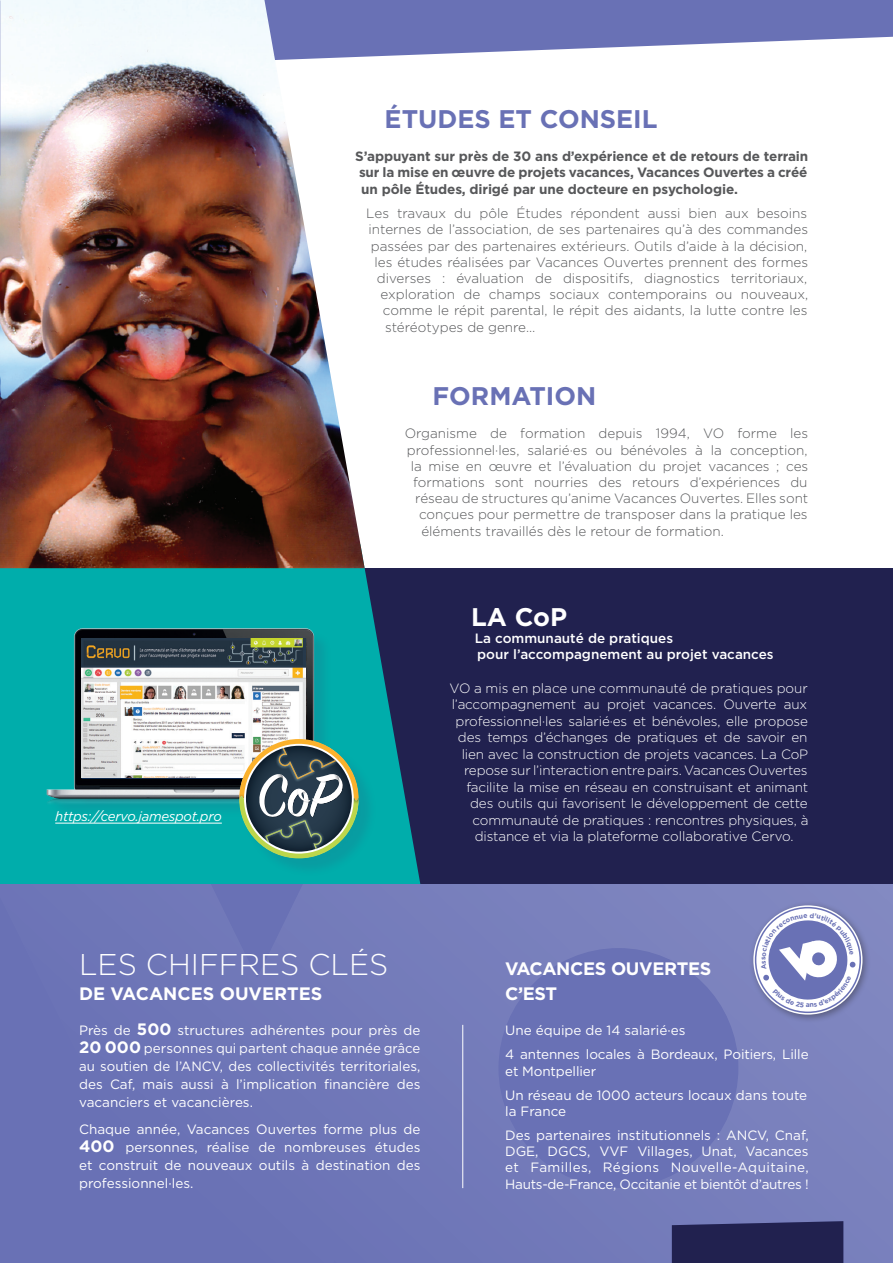
<style>
.page{position:relative;width:893px;height:1263px;background:#fff}
.page>*{position:absolute;margin:0;border:0;box-sizing:border-box;transform-origin:0 0}
.t1{font:300 30px "Gotham";color:#fff}
.t2{font:700 25.5px "Gotham";color:#6971b5}
.t3{font:700 25.5px "Gotham";color:#fff}
.t4{font:700 18px/25.5px "Gotham";letter-spacing:-.02em;color:#fff}
.t5{font:700 18px "Gotham";color:#fff}
.t6{font:300 13.5px "Gotham";color:#57585a}
.t7{font:13.5px/18px "Gotham";color:#fff;text-align:justify}
.t8{font:300 13.5px "Gotham";letter-spacing:-.01em;color:#fff}
.t9{font:700 13.5px/16.2px "Gotham";letter-spacing:-.01em;color:#57585a;text-align:justify}
.t10{font:500 13.5px/16.5px "Gotham";color:#fff}
.t11{font:italic 13.5px "Gotham";letter-spacing:-.02em;color:#fff}
.t12{font:700 6.9px "Gotham";color:#6971b5}
.s1{font-weight:700;font-size:16.5px}
</style>
<div class="page">
<div style="left:323px;top:568px;width:570px;height:316px;background:#21214f"></div>
<svg style="left:0;top:568px;width:420px;height:316px;background:#05989d"></svg>
<svg style="left:365px;top:0;width:528px;height:57px;fill:#6971b5"></svg>
<img style="left:0;top:0;width:365px;height:568px">
<svg style="left:0;top:0;width:1px;height:176px"></svg>
<div style="left:49px;top:631px;width:310px;height:189px;background:#00adab"></div>
<img style="left:36px;top:617px;width:315px;height:196px">
<img style="left:81px;top:638px;width:225px;height:140px">
<div style="left:241px;top:741px;width:136px;height:136px;background:#3b3f6d;opacity:.15"></div>
<svg style="left:239px;top:739px;width:120px;height:119px;background:#5d7e74"></svg>
<svg style="left:605px;top:884px;width:288px;height:379px;background:#757cba"></svg>
<svg style="left:0;top:884px;width:605px;height:379px;background:#6e75b7"></svg>
<hr style="left:55px;top:823px;width:167px;height:1px;background:#fff">
<div style="left:672px;top:1221px;width:171px;height:42px;background:#21214f"></div>
<div style="left:748px;top:900px;width:123px;height:123px;background:#231f20;opacity:.4"></div>
<svg style="left:753px;top:905px;width:109px;height:109px"></svg>
<svg style="left:849px;top:961px;width:7px;height:7px"></svg>
<div style="left:755px;top:907px;width:106px;height:106px;border:2px solid #6971b5;border-radius:50%"></div>
<hr style="left:462px;top:1025px;width:1px;height:163px;background:#fff">
<svg style="left:761px;top:913px;width:93px;height:94px"></svg>
<p class="t2" style="left:385px;top:104px;width:275px">ÉTUDES ET CONSEIL</p>
<p class="t9" style="left:355px;top:148px;width:455px">S’appuyant sur près de 30 ans d’expérience et de retours de terrain sur la mise en œuvre de projets vacances, Vacances Ouvertes a créé un pôle Études, dirigé par une docteure en psychologie.</p>
<p class="t6" style="left:366px;top:205px;width:443px">Les travaux du pôle Études répondent aussi bien aux besoins</p>
<p class="t6" style="left:368px;top:221px;width:441px">internes de l’association, de ses partenaires qu’à des commandes</p>
<p class="t6" style="left:371px;top:237px;width:438px">passées par des partenaires extérieurs. Outils d’aide à la décision,</p>
<p class="t6" style="left:375px;top:254px;width:435px">les études réalisées par Vacances Ouvertes prennent des formes</p>
<p class="t6" style="left:377px;top:270px;width:432px">diverses : évaluation de dispositifs, diagnostics territoriaux,</p>
<p class="t6" style="left:381px;top:286px;width:429px">exploration de champs sociaux contemporains ou nouveaux,</p>
<p class="t6" style="left:383px;top:302px;width:426px">comme le répit parental, le répit des aidants, la lutte contre les</p>
<p class="t6" style="left:385px;top:318px;width:152px">stéréotypes de genre…</p>
<p class="t11" style="left:55px;top:809px;width:168px">https://cervo.jamespot.pro</p>
<p class="t2" style="left:433px;top:381px;width:165px">FORMATION</p>
<p class="t6" style="left:405px;top:425px;width:405px">Organisme de formation depuis 1994, VO forme les</p>
<p class="t6" style="left:407px;top:441px;width:402px">professionnel·les, salarié·es ou bénévoles à la conception,</p>
<p class="t6" style="left:411px;top:457px;width:399px">la mise en œuvre et l’évaluation du projet vacances ; ces</p>
<p class="t6" style="left:413px;top:474px;width:396px">formations sont nourries des retours d’expériences du</p>
<p class="t6" style="left:415px;top:490px;width:394px">réseau de structures qu’anime Vacances Ouvertes. Elles sont</p>
<p class="t6" style="left:419px;top:506px;width:390px">conçues pour permettre de transposer dans la pratique les</p>
<p class="t6" style="left:421px;top:522px;width:304px">éléments travaillés dès le retour de formation.</p>
<p class="t3" style="left:471px;top:602px;width:98px">LA CoP</p>
<p class="t10" style="left:475px;top:629px;width:300px">La communauté de pratiques<br>pour l’accompagnement au projet vacances</p>
<p class="t8" style="left:449px;top:679px;width:360px">VO a mis en place une communauté de pratiques pour</p>
<p class="t8" style="left:452px;top:696px;width:357px">l’accompagnement au projet vacances. Ouverte aux</p>
<p class="t8" style="left:456px;top:712px;width:354px">professionnel·les salarié·es et bénévoles, elle propose</p>
<p class="t8" style="left:458px;top:729px;width:351px">des temps d’échanges de pratiques et de savoir en</p>
<p class="t8" style="left:462px;top:745px;width:348px">lien avec la construction de projets vacances. La CoP</p>
<p class="t8" style="left:464px;top:762px;width:345px">repose sur l’interaction entre pairs. Vacances Ouvertes</p>
<p class="t8" style="left:466px;top:778px;width:344px">facilite la mise en réseau en construisant et animant</p>
<p class="t8" style="left:470px;top:795px;width:339px">des outils qui favorisent le développement de cette</p>
<p class="t8" style="left:472px;top:811px;width:338px">communauté de pratiques : rencontres physiques, à</p>
<p class="t8" style="left:475px;top:828px;width:320px">distance et via la plateforme collaborative Cervo.</p>
<p class="t1" style="left:79px;top:945px;width:311px">LES CHIFFRES CLÉS</p>
<p class="t5" style="left:79px;top:983px;width:245px">DE VACANCES OUVERTES</p>
<p class="t7" style="left:79px;top:1021px;width:343px">Près de <span class="s1">500</span> structures adhérentes pour près de <span class="s1">20 000</span> personnes qui partent chaque année grâce au soutien de l’ANCV, des collectivités territoriales, des Caf, mais aussi à l’implication financière des vacanciers et vacancières.</p>
<p class="t7" style="left:79px;top:1120px;width:343px">Chaque année, Vacances Ouvertes forme plus de <span class="s1">400</span> personnes, réalise de nombreuses études et construit de nouveaux outils à destination des professionnel·les.</p>
<p class="t4" style="left:505px;top:955px;width:208px">VACANCES OUVERTES<br>C’EST</p>
<p class="t7" style="left:505px;top:1021px;width:182px">Une équipe de 14 salarié·es</p>
<p class="t7" style="left:505px;top:1046px;width:305px;line-height:16.2px">4 antennes locales à Bordeaux, Poitiers, Lille et Montpellier</p>
<p class="t7" style="left:505px;top:1086px;width:304px;line-height:16.2px">Un réseau de 1000 acteurs locaux dans toute la France</p>
<p class="t7" style="left:505px;top:1127px;width:305px;line-height:16.2px">Des partenaires institutionnels : ANCV, Cnaf, DGE, DGCS, VVF Villages, Unat, Vacances et Familles, Régions Nouvelle-Aquitaine, Hauts-de-France, Occitanie et bientôt d’autres !</p>
<p class="t12" style="left:806px;top:1001px;width:6px">a</p>
</div>
